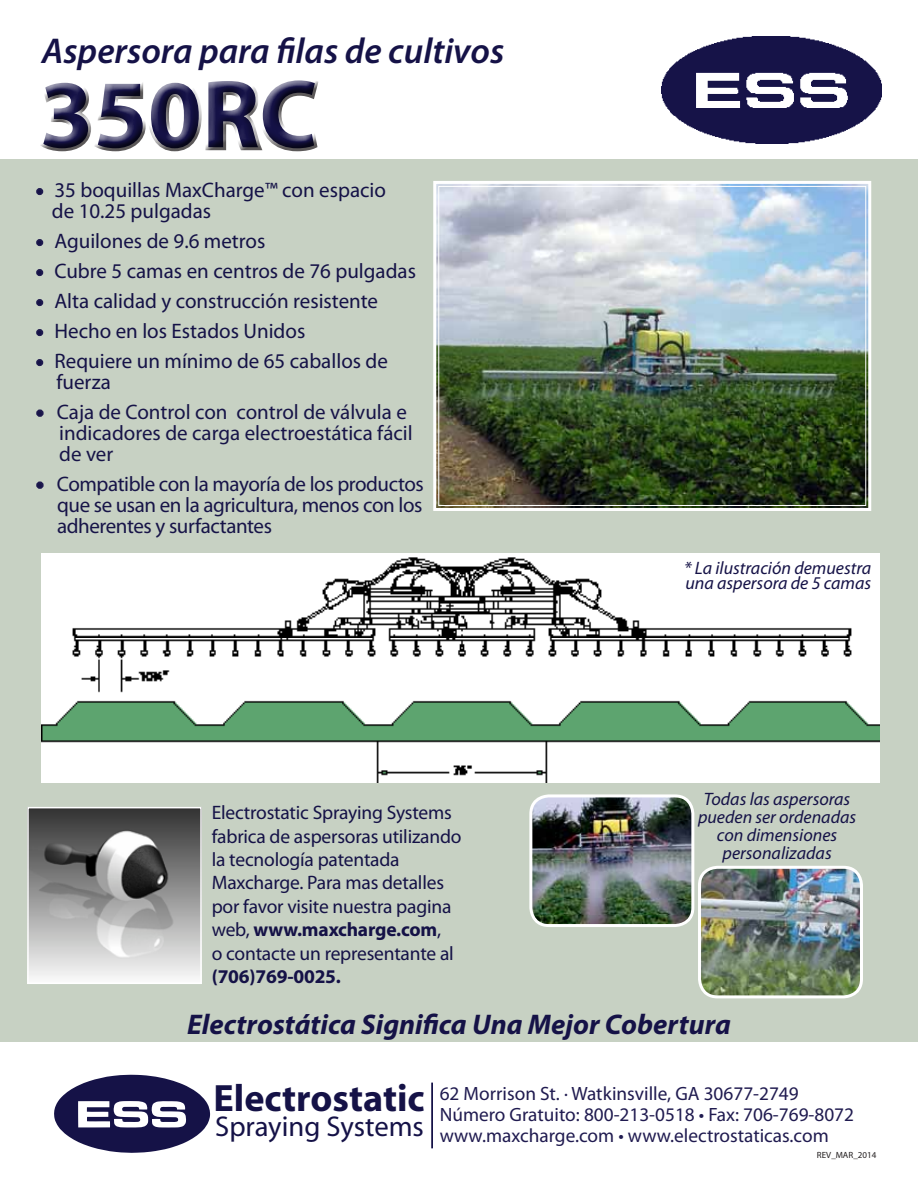
<style>
.page{position:relative;width:918px;height:1188px;background:#fff}
.page>*{position:absolute;margin:0;border:0;box-sizing:border-box;transform-origin:0 0}
.t1{font:700 97.5px "Myriad Pro";color:#151247}
.t2{font:700 38.1px "Myriad";color:#151247}
.t3{font:italic 600 36px "Myriad Pro";color:#151247}
.t4{font:28.65px "Myriad";color:#151247}
.t5{font:italic 700 28.5px "Myriad Pro";color:#151247}
.t6{font:21px/21px "Myriad Pro";color:#151247}
.t7{font:21px/21px "Myriad Pro";letter-spacing:-.005em;color:#171448}
.t8{font:19.5px/23.4px "Myriad Pro";letter-spacing:-.01em;color:#151247}
.t9{font:700 19.5px "Myriad Pro";letter-spacing:-.01em;color:#151247}
.t10{font:19.35px/21px "Myriad Pro";color:#201b50}
.t11{font:italic 18px/18px "Myriad Pro";color:#151247}
.t12{font:9px "Myriad Pro";color:#231f20}
.s1{font-size:19.5px}
.s2{font-weight:700}
</style>
<div class="page">
<div style="left:0;top:160px;width:918px;height:882px;background:#c7d1c3"></div>
<svg style="left:54px;top:1075px;width:156px;height:78px"></svg>
<hr style="left:431px;top:1083px;width:2px;height:65px;background:#151247">
<img style="left:30px;top:810px;width:169px;height:171px">
<div style="left:27px;top:807px;width:175px;height:177px;border:2px solid #fff"></div>
<div style="left:32px;top:74px;width:297px;height:88px;background:#231f20;opacity:.75"></div>
<img style="left:661px;top:37px;width:221px;height:107px">
<img style="left:433px;top:181px;width:439px;height:330px">
<div style="left:438px;top:186px;width:428px;height:320px;border:1px solid #fff"></div>
<img style="left:41px;top:553px;width:839px;height:229px">
<img style="left:533px;top:798px;width:160px;height:125px">
<div style="left:529px;top:794px;width:165px;height:133px;border:3px solid #fff;border-radius:18px"></div>
<img style="left:700px;top:867px;width:162px;height:130px">
<div style="left:698px;top:866px;width:165px;height:132px;border:3px solid #fff;border-radius:18px"></div>
<div style="left:36px;top:188px;width:7px;height:7px;border:3px solid #201b50;border-radius:50%"></div>
<div style="left:36px;top:239px;width:7px;height:7px;border:3px solid #201b50;border-radius:50%"></div>
<div style="left:36px;top:269px;width:7px;height:7px;border:3px solid #201b50;border-radius:50%"></div>
<div style="left:36px;top:299px;width:7px;height:7px;border:3px solid #201b50;border-radius:50%"></div>
<div style="left:36px;top:329px;width:7px;height:7px;border:3px solid #201b50;border-radius:50%"></div>
<div style="left:36px;top:359px;width:7px;height:7px;border:3px solid #201b50;border-radius:50%"></div>
<div style="left:36px;top:409px;width:8px;height:8px;border:3px solid #201b50;border-radius:50%"></div>
<div style="left:36px;top:481px;width:8px;height:8px;border:3px solid #201b50;border-radius:50%"></div>
<h3 class="t3" style="left:42px;top:28px;width:464px">Aspersora para filas de cultivos</h3>
<h1 class="t1" style="left:40px;top:51px;width:279px">350RC</h1>
<p class="t6" style="left:52px;top:179px;width:336px;text-indent:-15px"><span class="s1">•</span> 35 boquillas MaxCharge™ con espacio de 10.25 pulgadas</p>
<p class="t6" style="left:37px;top:230px;width:230px"><span class="s1">•</span> Aguilones de 9.6 metros</p>
<p class="t6" style="left:37px;top:260px;width:381px"><span class="s1">•</span> Cubre 5 camas en centros de 76 pulgadas</p>
<p class="t6" style="left:37px;top:290px;width:343px"><span class="s1">•</span> Alta calidad y construcción resistente</p>
<p class="t6" style="left:37px;top:320px;width:270px"><span class="s1">•</span> Hecho en los Estados Unidos</p>
<p class="t6" style="left:56px;top:350px;width:333px;text-indent:-19px"><span class="s1">•</span> Requiere un mínimo de 65 caballos de fuerza</p>
<p class="t7" style="left:59px;top:401px;width:355px;text-indent:-22px">• Caja de Control con control de válvula e indicadores de carga electroestática fácil de ver</p>
<p class="t7" style="left:57px;top:473px;width:368px;text-align:justify;text-indent:-20px">• Compatible con la mayoría de los productos que se usan en la agricultura, menos con los adherentes y surfactantes</p>
<p class="t8" style="left:212px;top:801px;width:251px">Electrostatic Spraying Systems fabrica de aspersoras utilizando la tecnología patentada<br>Maxcharge. Para mas detalles por favor visite nuestra pagina web, <span class="s2">www.maxcharge.com</span>,<br>o contacte un representante al</p>
<p class="t9" style="left:212px;top:964px;width:131px">(706)769-0025.</p>
<p class="t11" style="left:684px;top:560px;width:189px;line-height:15px">* La ilustración demuestra una aspersora de 5 camas</p>
<p class="t11" style="left:698px;top:790px;width:160px;text-align:center">Todas las aspersoras pueden ser ordenadas con dimensiones personalizadas</p>
<h3 class="t5" style="left:187px;top:1005px;width:545px">Electrostática Significa Una Mejor Cobertura</h3>
<h2 class="t2" style="left:213px;top:1079px;width:213px">Electrostatic</h2>
<h3 class="t4" style="left:215px;top:1112px;width:210px">Spraying Systems</h3>
<p class="t10" style="left:440px;top:1082px;width:416px">62 Morrison St. · Watkinsville, GA 30677-2749<br>Número Gratuito: 800-213-0518 • Fax: 706-769-8072 www.maxcharge.com • www.electrostaticas.com</p>
<p class="t12" style="left:817px;top:1149px;width:61px">REV_MAR_2014</p>
</div>
